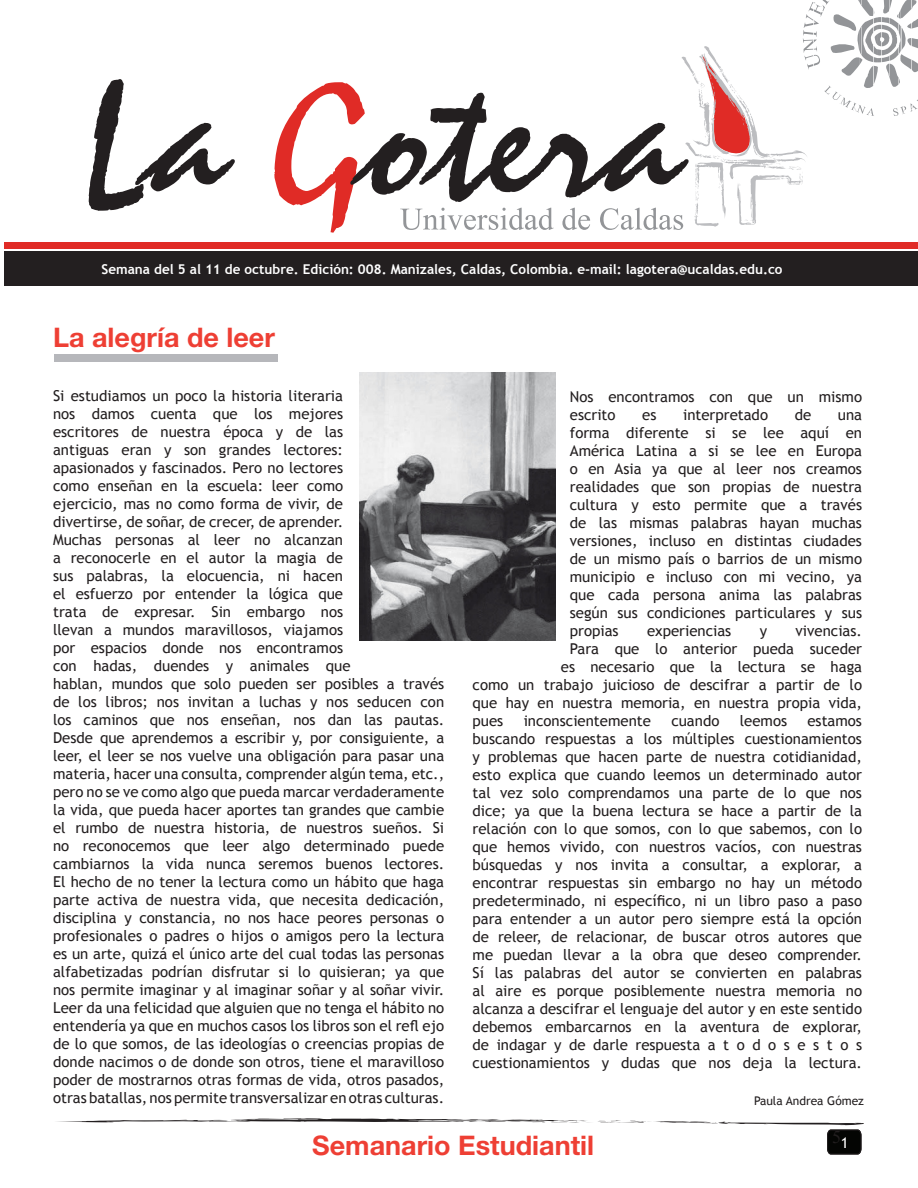
<style>
.page{position:relative;width:918px;height:1188px;background:#fff}
.page>*{position:absolute;margin:0;border:0;box-sizing:border-box;transform-origin:0 0}
.t1{font:700 27px "Helvetica Neue";color:#ee3f34}
.t2{font:18px "Times New Roman";color:#231f20}
.t3{font:15px/18px "Trebuchet MS";color:#231f20}
.t4{font:700 13.5px "Trebuchet MS";color:#fff}
.t5{font:12px "Trebuchet MS";color:#231f20}
</style>
<div class="page">
<svg style="left:89px;top:79px;width:146px;height:132px"></svg>
<div style="left:4px;top:252px;width:914px;height:34px;background:#231f20"></div>
<div style="left:4px;top:243px;width:914px;height:6px;background:#e02b26"></div>
<svg style="left:274px;top:0;width:644px;height:233px"></svg>
<div style="left:54px;top:354px;width:223px;height:8px;background:#b6b7bb"></div>
<svg style="left:57px;top:1118px;width:807px;height:36px"></svg>
<img style="left:359px;top:372px;width:196px;height:268px">
<p class="t4" style="left:102px;top:260px;width:683px">Semana del 5 al 11 de octubre. Edición: 008. Manizales, Caldas, Colombia. e-mail: lagotera@ucaldas.edu.co</p>
<h1 class="t1" style="left:53px;top:321px;width:223px">La alegría de leer</h1>
<p class="t3" style="left:53px;top:387px;width:393px">Si estudiamos un poco la historia literaria<br>nos damos cuenta que los mejores<br>escritores de nuestra época y de las<br>antiguas eran y son grandes lectores:<br>apasionados y fascinados. Pero no lectores<br>como enseñan en la escuela: leer como<br>ejercicio, mas no como forma de vivir, de<br>divertirse, de soñar, de crecer, de aprender.<br>Muchas personas al leer no alcanzan<br>a reconocerle en el autor la magia de<br>sus palabras, la elocuencia, ni hacen<br>el esfuerzo por entender la lógica que<br>trata de expresar. Sin embargo nos<br>llevan a mundos maravillosos, viajamos<br>por espacios donde nos encontramos<br>con hadas, duendes y animales que<br>hablan, mundos que solo pueden ser posibles a través de los libros; nos invitan a luchas y nos seducen con los caminos que nos enseñan, nos dan las pautas.<br>Desde que aprendemos a escribir y, por consiguiente, a leer, el leer se nos vuelve una obligación para pasar una materia, hacer una consulta, comprender algún tema, etc., pero no se ve como algo que pueda marcar verdaderamente la vida, que pueda hacer aportes tan grandes que cambie el rumbo de nuestra historia, de nuestros sueños. Si no reconocemos que leer algo determinado puede cambiarnos la vida nunca seremos buenos lectores.<br>El hecho de no tener la lectura como un hábito que haga parte activa de nuestra vida, que necesita dedicación, disciplina y constancia, no nos hace peores personas o profesionales o padres o hijos o amigos pero la lectura es un arte, quizá el único arte del cual todas las personas alfabetizadas podrían disfrutar si lo quisieran; ya que nos permite imaginar y al imaginar soñar y al soñar vivir.<br>Leer da una felicidad que alguien que no tenga el hábito no entendería ya que en muchos casos los libros son el refl ejo de lo que somos, de las ideologías o creencias propias de donde nacimos o de donde son otros, tiene el maravilloso poder de mostrarnos otras formas de vida, otros pasados, otras batallas, nos permite transversalizar en otras culturas.</p>
<p class="t3" style="left:570px;top:388px;width:294px">Nos encontramos con que un mismo escrito</p>
<p class="t3" style="left:642px;top:406px;width:16px">es</p>
<p class="t3" style="left:683px;top:406px;width:87px">interpretado</p>
<p class="t3" style="left:795px;top:406px;width:18px">de</p>
<p class="t3" style="left:570px;top:406px;width:294px;text-align:justify;text-indent:268px">una forma diferente si se lee aquí en América Latina a si se lee en Europa o en Asia ya que al leer nos creamos realidades que son propias de nuestra cultura y esto permite que a través de las mismas palabras hayan muchas versiones, incluso en distintas ciudades de un mismo país o barrios de un mismo municipio e incluso con mi vecino, ya que cada persona anima las palabras según sus condiciones particulares y sus propias</p>
<p class="t3" style="left:647px;top:622px;width:86px">experiencias</p>
<p class="t3" style="left:760px;top:622px;width:9px">y</p>
<p class="t3" style="left:796px;top:622px;width:68px">vivencias.</p>
<p class="t3" style="left:570px;top:640px;width:294px">Para que lo anterior pueda suceder</p>
<p class="t3" style="left:561px;top:658px;width:303px">es necesario que la lectura se haga</p>
<p class="t3" style="left:473px;top:676px;width:391px">como un trabajo juicioso de descifrar a partir de lo</p>
<p class="t3" style="left:473px;top:694px;width:391px">que hay en nuestra memoria, en nuestra propia vida,</p>
<p class="t3" style="left:473px;top:712px;width:32px">pues</p>
<p class="t3" style="left:524px;top:712px;width:129px">inconscientemente</p>
<p class="t3" style="left:671px;top:712px;width:50px">cuando</p>
<p class="t3" style="left:740px;top:712px;width:49px">leemos</p>
<p class="t3" style="left:473px;top:712px;width:391px;text-align:justify;text-indent:335px">estamos buscando respuestas a los múltiples cuestionamientos y problemas que hacen parte de nuestra cotidianidad, esto explica que cuando leemos un determinado autor tal vez solo comprendamos una parte de lo que nos dice; ya que la buena lectura se hace a partir de la relación con lo que somos, con lo que sabemos, con lo que hemos vivido, con nuestros vacíos, con nuestras búsquedas y nos invita a consultar, a explorar, a encontrar respuestas sin embargo no hay un método predeterminado, ni específico, ni un libro paso a paso para entender a un autor pero siempre está la opción de releer, de relacionar, de buscar otros autores que me puedan llevar a la obra que deseo comprender.<br>Sí las palabras del autor se convierten en palabras al aire es porque posiblemente nuestra memoria no alcanza a descifrar el lenguaje del autor y en este sentido debemos embarcarnos en la aventura de explorar, de indagar y de darle respuesta a t o d o s e s t o s cuestionamientos y dudas que nos deja la lectura.</p>
<p class="t5" style="left:754px;top:1094px;width:111px">Paula Andrea Gómez</p>
<h1 class="t1" style="left:312px;top:1129px;width:283px">Semanario Estudiantil</h1>
<p class="t2" style="left:832px;top:1125px;width:18px">5<sub>1</sub></p>
</div>
